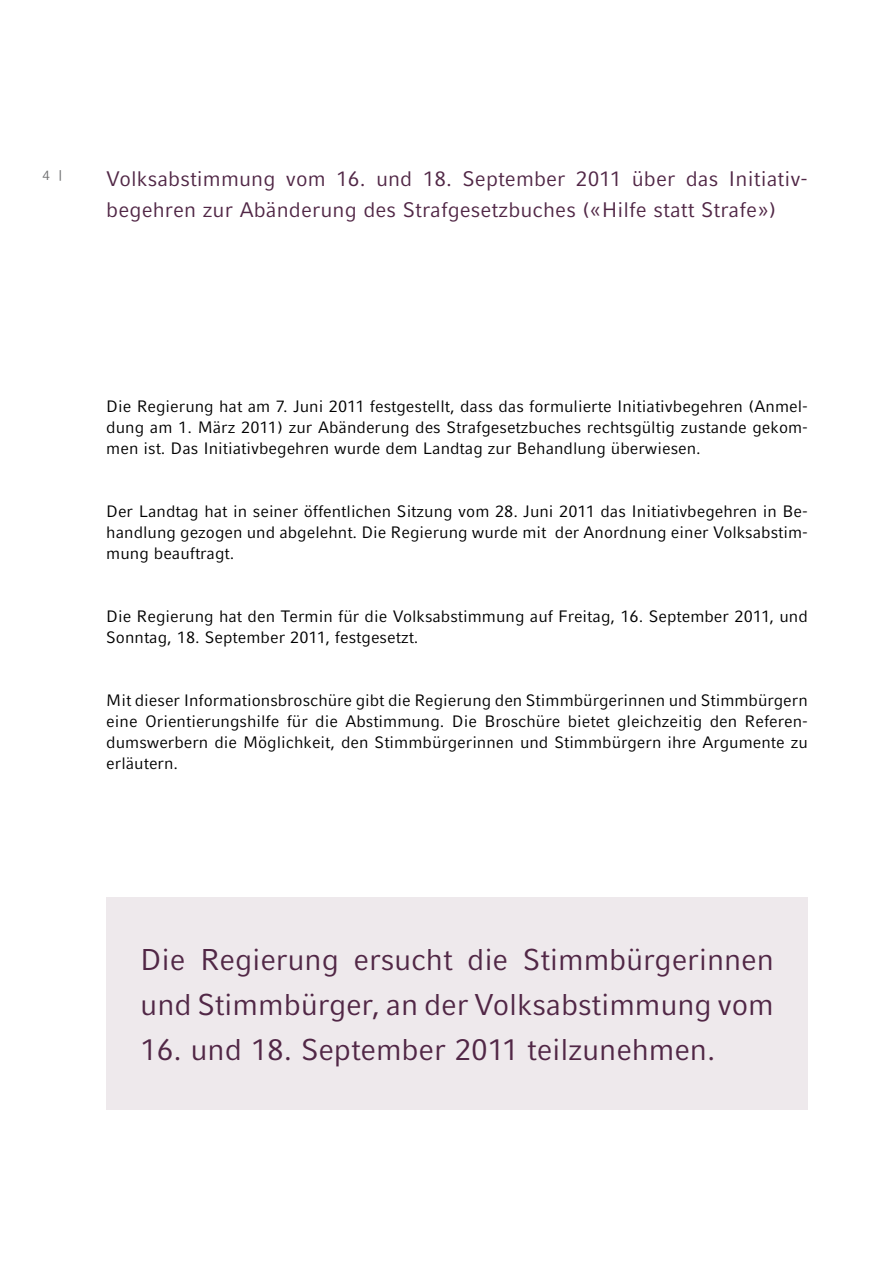
<style>
.page{position:relative;width:893px;height:1263px;background:#fff}
.page>*{position:absolute;margin:0;border:0;box-sizing:border-box;transform-origin:0 0}
.t1{font:30px/45px "Compatil Fact LT Pro";letter-spacing:-.005em;color:#512746}
.t2{font:21px/31.5px "Compatil Fact LT Pro";letter-spacing:.005em;color:#512746}
.t3{font:16.5px/21px "Compatil Fact LT Pro";color:#000;text-align:justify}
.t4{font:13.5px "Compatil Fact LT Pro";color:#707172}
</style>
<div class="page">
<div style="left:106px;top:897px;width:702px;height:213px;background:#eee9ec"></div>
<p class="t4" style="left:43px;top:168px;width:22px">4 |</p>
<p class="t2" style="left:106px;top:163px;width:701px">Volksabstimmung vom 16. und 18. September 2011 über das Initiativ&shy;begehren zur Abänderung des Strafgesetzbuches («Hilfe statt Strafe»)</p>
<p class="t3" style="left:106px;top:396px;width:703px">Die Regierung hat am 7. Juni 2011 festgestellt, dass das formulierte Initiativbegehren (Anmel&shy;dung am 1. März 2011) zur Abänderung des Strafgesetzbuches rechtsgültig zustande gekom&shy;men ist. Das Initiativbegehren wurde dem Landtag zur Behandlung überwiesen.</p>
<p class="t3" style="left:106px;top:501px;width:703px">Der Landtag hat in seiner öffentlichen Sitzung vom 28. Juni 2011 das Initiativbegehren in Be&shy;handlung gezogen und abgelehnt. Die Regierung wurde mit der Anordnung einer Volksabstim&shy;mung beauftragt.</p>
<p class="t3" style="left:106px;top:606px;width:703px">Die Regierung hat den Termin für die Volksabstimmung auf Freitag, 16. September 2011, und<br>Sonntag, 18. September 2011, festgesetzt.</p>
<p class="t3" style="left:106px;top:690px;width:703px">Mit dieser Informationsbroschüre gibt die Regierung den Stimmbürgerinnen und Stimmbürgern eine Orientierungshilfe für die Abstimmung. Die Broschüre bietet gleichzeitig den Referen&shy;dumswerbern die Möglichkeit, den Stimmbürgerinnen und Stimmbürgern ihre Argumente zu erläutern.</p>
<h1 class="t1" style="left:140px;top:937px;width:635px">Die Regierung ersucht die Stimmbürgerinnen und Stimmbürger, an der Volksabstimmung vom</h1>
<h1 class="t1" style="left:140px;top:1027px;width:577px">16. und 18. September 2011 teilzunehmen.</h1>
</div>
